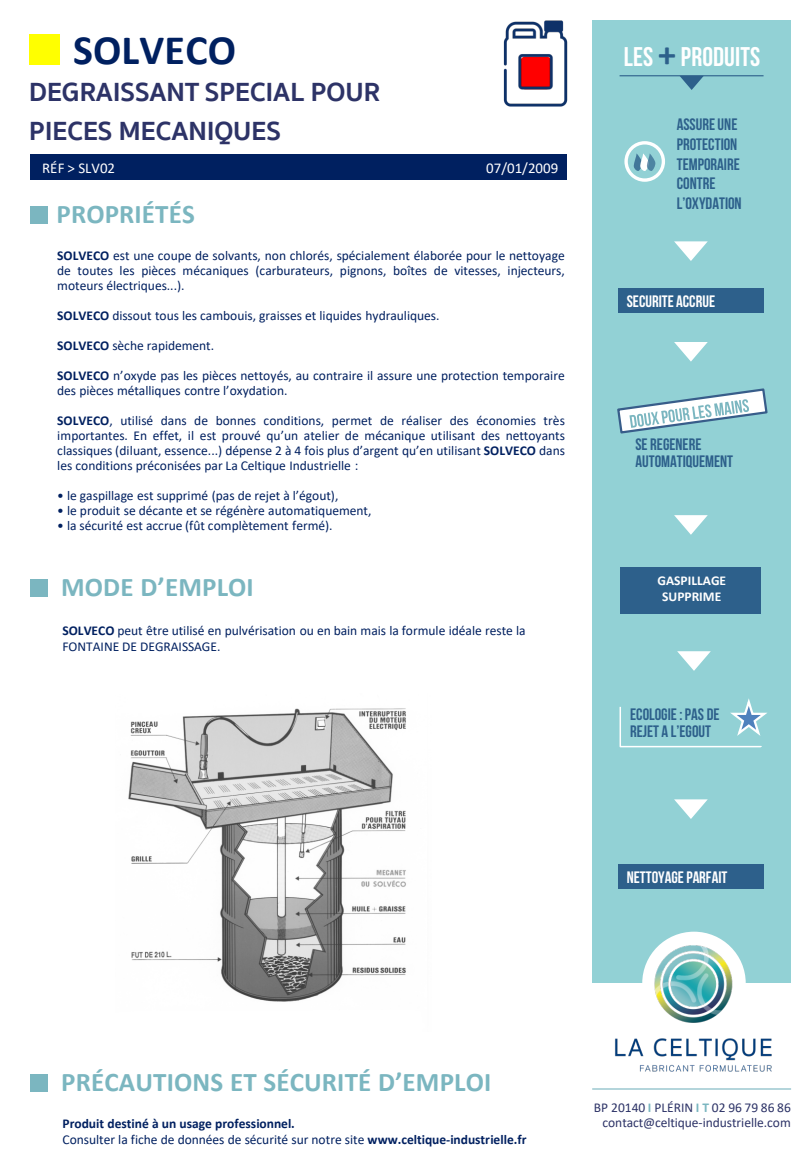
<style>
.page{position:relative;width:810px;height:1170px;background:#fff}
.page>*{position:absolute;margin:0;border:0;box-sizing:border-box;transform-origin:0 0}
.t1{font:700 42px "Calibri";letter-spacing:.005em;color:#002060}
.t2{font:700 27px "Calibri";letter-spacing:.005em;color:#7bb6c0}
.t3{font:700 27px/38.8px "Sukhumvit Set";letter-spacing:.005em;color:#2d3367}
.t4{font:27px "Bebas Neue";letter-spacing:.005em;color:#fff}
.t5{font:16.5px/19.8px "Bebas Neue";color:#2d608b}
.t6{font:16.5px "Bebas Neue";color:#fff}
.t7{font:15px "Calibri";color:#fff}
.t8{font:13.5px/15px "Calibri";color:#002060;text-align:justify}
.t9{font:13.5px/15px "Calibri";color:#2d3367;text-align:right}
.t10{font:700 13.5px "Calibri";letter-spacing:-.005em;color:#002060}
.t11{font:700 13.5px/16.2px "Calibri";color:#fff;text-align:center}
.s1{font-weight:700}
.s2{font-family:"Calibri";font-weight:700;font-size:36px;color:#2d608b}
.s3{font-weight:700;color:#7bb6c0}
</style>
<div class="page">
<div style="left:592px;top:20px;width:199px;height:963px;background:#92d1d5"></div>
<div style="left:31px;top:155px;width:536px;height:25px;background:#002060"></div>
<div style="left:30px;top:34px;width:30px;height:31px;background:#ff0"></div>
<img style="left:503px;top:20px;width:65px;height:87px">
<div style="left:30px;top:206px;width:18px;height:18px;background:#7bb6c0"></div>
<div style="left:30px;top:579px;width:18px;height:18px;background:#7bb6c0"></div>
<div style="left:30px;top:1074px;width:18px;height:18px;background:#7bb6c0"></div>
<hr style="left:620px;top:75px;width:144px;height:1px;background:#2d608b">
<svg style="left:680px;top:76px;width:24px;height:14px"></svg>
<svg style="left:633px;top:153px;width:23px;height:18px"></svg>
<div style="left:624px;top:141px;width:41px;height:41px;border:3px solid #fff;border-radius:50%"></div>
<svg style="left:674px;top:241px;width:34px;height:20px"></svg>
<div style="left:618px;top:288px;width:146px;height:24px;background:#2d608b"></div>
<svg style="left:674px;top:342px;width:34px;height:20px"></svg>
<svg style="left:617px;top:388px;width:151px;height:46px"></svg>
<svg style="left:674px;top:515px;width:34px;height:20px"></svg>
<div style="left:620px;top:567px;width:141px;height:46px;background:#2d608b"></div>
<svg style="left:619px;top:698px;width:148px;height:50px"></svg>
<svg style="left:674px;top:799px;width:34px;height:20px"></svg>
<div style="left:618px;top:864px;width:146px;height:24px;background:#2d608b"></div>
<hr style="left:592px;top:1088px;width:199px;height:2px;background:#7bb6c0">
<img style="left:599px;top:931px;width:190px;height:158px">
<img style="left:128px;top:708px;width:278px;height:294px">
<svg style="left:677px;top:651px;width:34px;height:20px"></svg>
<h1 class="t1" style="left:73px;top:20px;width:164px">SOLVECO</h1>
<p class="t3" style="left:29px;top:73px;width:352px">DEGRAISSANT SPECIAL POUR<br>PIECES MECANIQUES</p>
<p class="t7" style="left:42px;top:158px;width:74px">RÉF &gt; SLV02</p>
<p class="t7" style="left:486px;top:158px;width:73px">07/01/2009</p>
<p class="t2" style="left:56px;top:195px;width:140px">PROPRIÉTÉS</p>
<p class="t8" style="left:57px;top:248px;width:509px"><span class="s1">SOLVECO</span> est une coupe de solvants, non chlorés, spécialement élaborée pour le nettoyage de toutes les pièces mécaniques (carburateurs, pignons, boîtes de vitesses, injecteurs, moteurs électriques...).</p>
<p class="t8" style="left:57px;top:308px;width:384px"><span class="s1">SOLVECO</span> dissout tous les cambouis, graisses et liquides hydrauliques.</p>
<p class="t8" style="left:57px;top:338px;width:158px"><span class="s1">SOLVECO</span> sèche rapidement.</p>
<p class="t8" style="left:57px;top:367px;width:509px"><span class="s1">SOLVECO</span> n’oxyde pas les pièces nettoyés, au contraire il assure une protection temporaire des pièces métalliques contre l’oxydation.</p>
<p class="t8" style="left:57px;top:412px;width:509px"><span class="s1">SOLVECO</span>, utilisé dans de bonnes conditions, permet de réaliser des économies très importantes. En effet, il est prouvé qu’un atelier de mécanique utilisant des nettoyants classiques (diluant, essence...) dépense 2 à 4 fois plus d’argent qu’en utilisant <span class="s1">SOLVECO</span> dans les conditions préconisées par La Celtique Industrielle :</p>
<p class="t8" style="left:57px;top:488px;width:283px">• le gaspillage est supprimé (pas de rejet à l’égout),</p>
<p class="t8" style="left:57px;top:503px;width:316px">• le produit se décante et se régénère automatiquement,</p>
<p class="t8" style="left:57px;top:518px;width:277px">• la sécurité est accrue (fût complètement fermé).</p>
<p class="t2" style="left:61px;top:568px;width:194px">MODE D’EMPLOI</p>
<p class="t8" style="left:62px;top:622px;width:465px;line-height:16.2px"><span class="s1">SOLVECO</span> peut être utilisé en pulvérisation ou en bain mais la formule idéale reste la<br>FONTAINE DE DEGRAISSAGE.</p>
<p class="t4" style="left:624px;top:42px;width:138px">LES <span class="s2">+</span> PRODUITS</p>
<p class="t5" style="left:677px;top:114px;width:66px">ASSURE UNE<br>PROTECTION<br>TEMPORAIRE<br>CONTRE<br>L’OXYDATION</p>
<p class="t6" style="left:627px;top:292px;width:90px">SECURITE ACCRUE</p>
<p class="t5" style="left:635px;top:436px;width:99px;line-height:16.5px">SE REGENERE<br>AUTOMATIQUEMENT</p>
<p class="t11" style="left:658px;top:572px;width:70px">GASPILLAGE<br>SUPPRIME</p>
<p class="t5" style="left:630px;top:706px;width:91px;line-height:16.5px">ECOLOGIE : PAS DE<br>REJET A L’EGOUT</p>
<p class="t6" style="left:627px;top:868px;width:102px">NETTOYAGE PARFAIT</p>
<p class="t2" style="left:61px;top:1063px;width:432px">PRÉCAUTIONS ET SÉCURITÉ D’EMPLOI</p>
<p class="t10" style="left:62px;top:1114px;width:234px">Produit destiné à un usage professionnel.</p>
<p class="t8" style="left:62px;top:1132px;width:466px">Consulter la fiche de données de sécurité sur notre site <span class="s1">www.celtique-industrielle.fr</span></p>
<p class="t9" style="left:594px;top:1100px;width:198px">BP 20140 <span class="s3">I</span> PLÉRIN <span class="s3">I T</span> 02 96 79 86 86 contact@celtique-industrielle.com</p>
</div>
